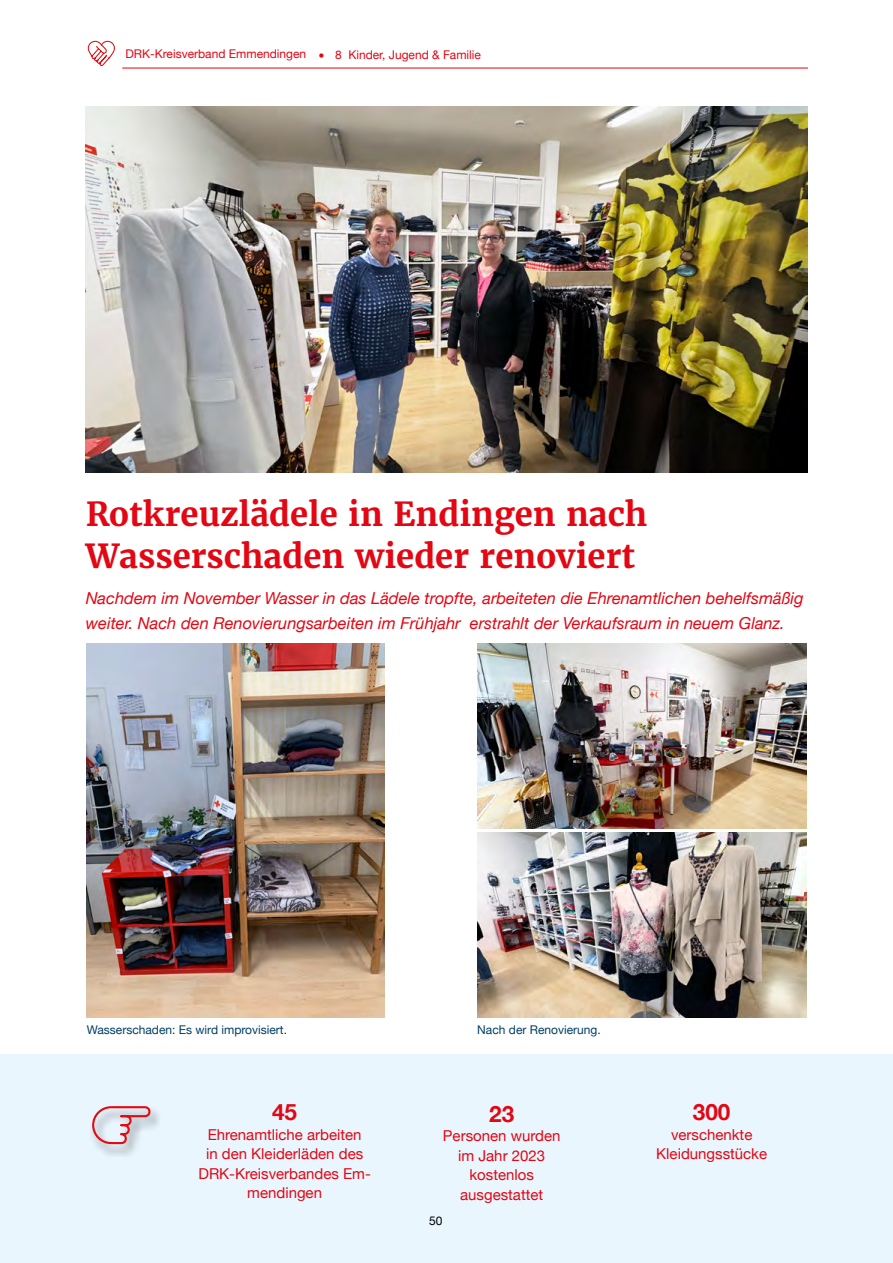
<style>
.page{position:relative;width:893px;height:1263px;background:#fff}
.page>*{position:absolute;margin:0;border:0;box-sizing:border-box;transform-origin:0 0}
.t1{font:700 33px/42px "Merriweather";color:#e30613}
.t2{font:700 22.5px "Helvetica Neue";color:#e30613}
.t3{font:italic 16.5px/24px "Helvetica Neue";color:#e30613}
.t4{font:15px/19.5px "Helvetica Neue";color:#e30613;text-align:center}
.t5{font:12px "Helvetica Neue";color:#003e66}
.t6{font:12px "Helvetica Neue";color:#e30613}
.t7{font:12px "Helvetica Neue";color:#000}
</style>
<div class="page">
<svg style="left:87px;top:40px;width:28px;height:26px"></svg>
<hr style="left:122px;top:68px;width:686px;height:1px;background:#e30613">
<img style="left:86px;top:106px;width:721px;height:366px">
<div style="left:0;top:1054px;width:893px;height:209px;background:#eaf6fe"></div>
<div style="left:89px;top:1106px;width:73px;height:53px;background:#000;opacity:.54"></div>
<svg style="left:91px;top:1106px;width:62px;height:39px"></svg>
<img style="left:87px;top:643px;width:297px;height:375px">
<img style="left:477px;top:643px;width:330px;height:186px">
<img style="left:477px;top:832px;width:330px;height:186px">
<p class="t6" style="left:125px;top:46px;width:182px">DRK-Kreisverband Emmendingen</p>
<p class="t6" style="left:335px;top:46px;width:148px">8 Kinder, Jugend &amp; Familie</p>
<h1 class="t1" style="left:86px;top:493px;width:563px">Rotkreuzlädele in Endingen nach<br>Wasserschaden wieder renoviert</h1>
<p class="t3" style="left:86px;top:588px;width:719px">Nachdem im November Wasser in das Lädele tropfte, arbeiteten die Ehrenamtlichen behelfsmäßig weiter. Nach den Renovierungsarbeiten im Frühjahr erstrahlt der Verkaufsraum in neuem Glanz.</p>
<p class="t5" style="left:87px;top:1021px;width:202px">Wasserschaden: Es wird improvisiert.</p>
<h2 class="t2" style="left:272px;top:1094px;width:27px">45</h2>
<p class="t4" style="left:198px;top:1125px;width:174px">Ehrenamtliche arbeiten<br>in den Kleiderläden des<br>DRK-Kreisverbandes Em&shy;mendingen</p>
<p class="t5" style="left:477px;top:1021px;width:125px">Nach der Renovierung.</p>
<h2 class="t2" style="left:489px;top:1096px;width:27px">23</h2>
<p class="t4" style="left:443px;top:1127px;width:119px">Personen wurden im Jahr 2023 kostenlos ausgestattet</p>
<p class="t7" style="left:429px;top:1212px;width:15px">50</p>
<h2 class="t2" style="left:693px;top:1094px;width:39px">300</h2>
<p class="t4" style="left:656px;top:1125px;width:112px">verschenkte<br>Kleidungsstücke</p>
</div>
